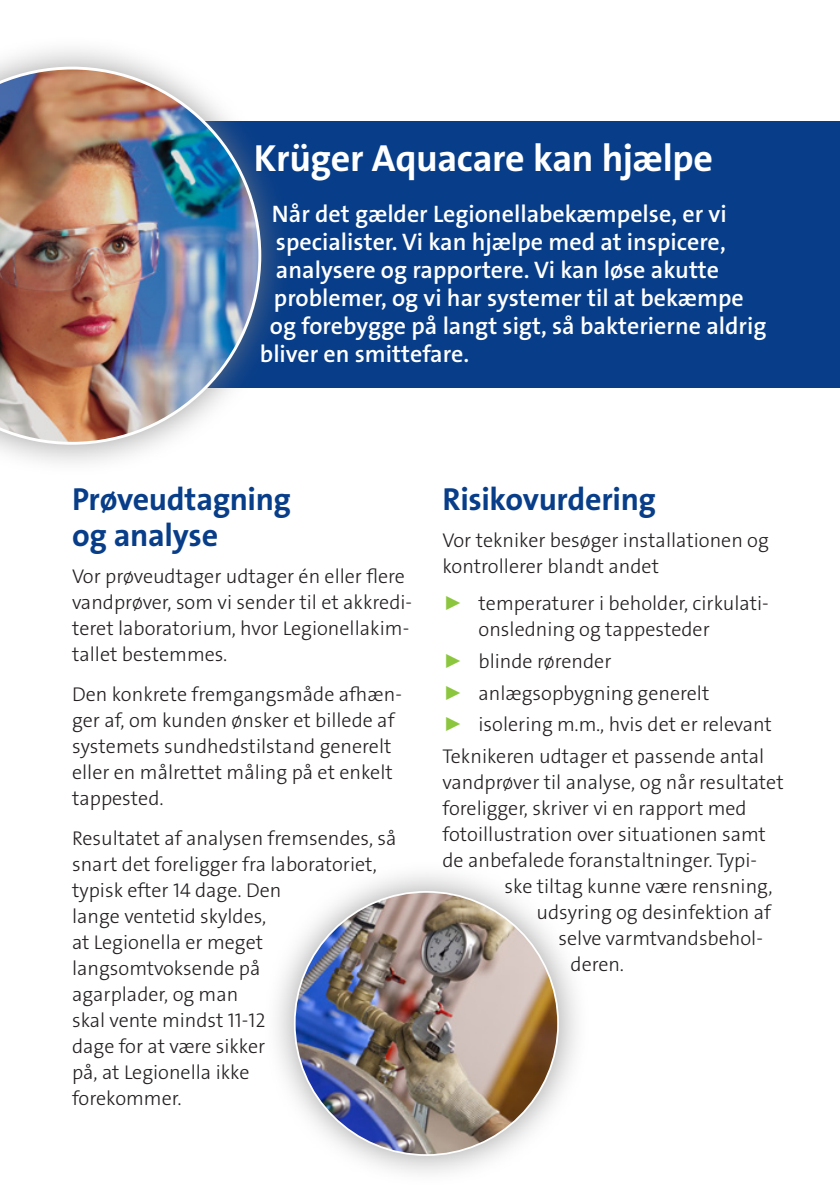
<style>
.page{position:relative;width:840px;height:1191px;background:#fff}
.page>*{position:absolute;margin:0;border:0;box-sizing:border-box;transform-origin:0 0}
.t1{font:38px "The Sans Veolia W7 Bld";letter-spacing:-.01em;color:#fff}
.t2{font:32px/36px "The Sans Veolia W7 Bld";letter-spacing:-.015em;color:#083e89}
.t3{font:24px "The Sans Veolia W6 Se Bld";color:#fff}
.t4{font:20px/26px "The Sans Veolia W3 Lig";color:#231f20}
.s1{font-family:"The Sans Veolia W5 Pla";color:#8bc63e}
</style>
<div class="page">
<div style="left:25px;top:121px;width:814px;height:266px;background:#083e89"></div>
<div style="left:0;top:35px;width:292px;height:441px;background:#808083;opacity:.75"></div>
<img style="left:0;top:67px;width:261px;height:378px">
<div style="left:262px;top:859px;width:328px;height:328px;background:#808083;opacity:.75"></div>
<img style="left:294px;top:892px;width:263px;height:263px;border-radius:132px">
<h1 class="t1" style="left:254px;top:134px;width:460px">Krüger Aquacare kan hjælpe</h1>
<p class="t3" style="left:272px;top:198px;width:456px">Når det gælder Legionellabekæmpelse, er vi</p>
<p class="t3" style="left:276px;top:226px;width:451px">specialister. Vi kan hjælpe med at inspicere,</p>
<p class="t3" style="left:276px;top:254px;width:444px">analysere og rapportere. Vi kan løse akutte</p>
<p class="t3" style="left:274px;top:282px;width:471px">problemer, og vi har systemer til at bekæmpe</p>
<p class="t3" style="left:270px;top:310px;width:498px">og forebygge på langt sigt, så bakterierne aldrig</p>
<p class="t3" style="left:260px;top:338px;width:211px">bliver en smittefare.</p>
<h2 class="t2" style="left:72px;top:481px;width:220px">Prøveudtagning og analyse</h2>
<p class="t4" style="left:72px;top:563px;width:341px">Vor prøveudtager udtager én eller flere vandprøver, som vi sender til et akkredi&shy;teret laboratorium, hvor Legionellakim&shy;tallet bestemmes.</p>
<p class="t4" style="left:72px;top:681px;width:331px">Den konkrete fremgangsmåde afhæn&shy;ger af, om kunden ønsker et billede af systemets sundhedstilstand generelt eller en målrettet måling på et enkelt tappested.</p>
<p class="t4" style="left:72px;top:825px;width:326px">Resultatet af analysen fremsendes, så snart det foreligger fra laboratoriet, typisk efter 14 dage. Den<br>lange ventetid skyldes,<br>at Legionella er meget langsomtvoksende på<br>agarplader, og man<br>skal vente mindst 11-12<br>dage for at være sikker<br>på, at Legionella ikke<br>forekommer.</p>
<h2 class="t2" style="left:442px;top:481px;width:215px">Risikovurdering</h2>
<p class="t4" style="left:442px;top:527px;width:328px">Vor tekniker besøger installationen og kontrollerer blandt andet</p>
<p class="t4" style="left:478px;top:590px;width:291px;text-indent:-36px"><span class="s1">⊲</span> temperaturer i beholder, cirkulati&shy;onsledning og tappesteder</p>
<p class="t4" style="left:442px;top:645px;width:331px;line-height:31.6px"><span class="s1">⊲</span> blinde rørender<br><span class="s1">⊲</span> anlægsopbygning generelt<br><span class="s1">⊲</span> isolering m.m., hvis det er relevant<br>Teknikeren udtager et passende antal</p>
<p class="t4" style="left:442px;top:769px;width:342px">vandprøver til analyse, og når resultatet foreligger, skriver vi en rapport med fotoillustration over situationen samt de anbefalede foranstaltninger. Typi-</p>
<p class="t4" style="left:504px;top:873px;width:269px">ske tiltag kunne være rensning,</p>
<p class="t4" style="left:536px;top:899px;width:236px">udsyring og desinfektion af</p>
<p class="t4" style="left:558px;top:925px;width:206px">selve varmtvandsbehol-</p>
<p class="t4" style="left:570px;top:951px;width:55px">deren.</p>
</div>
